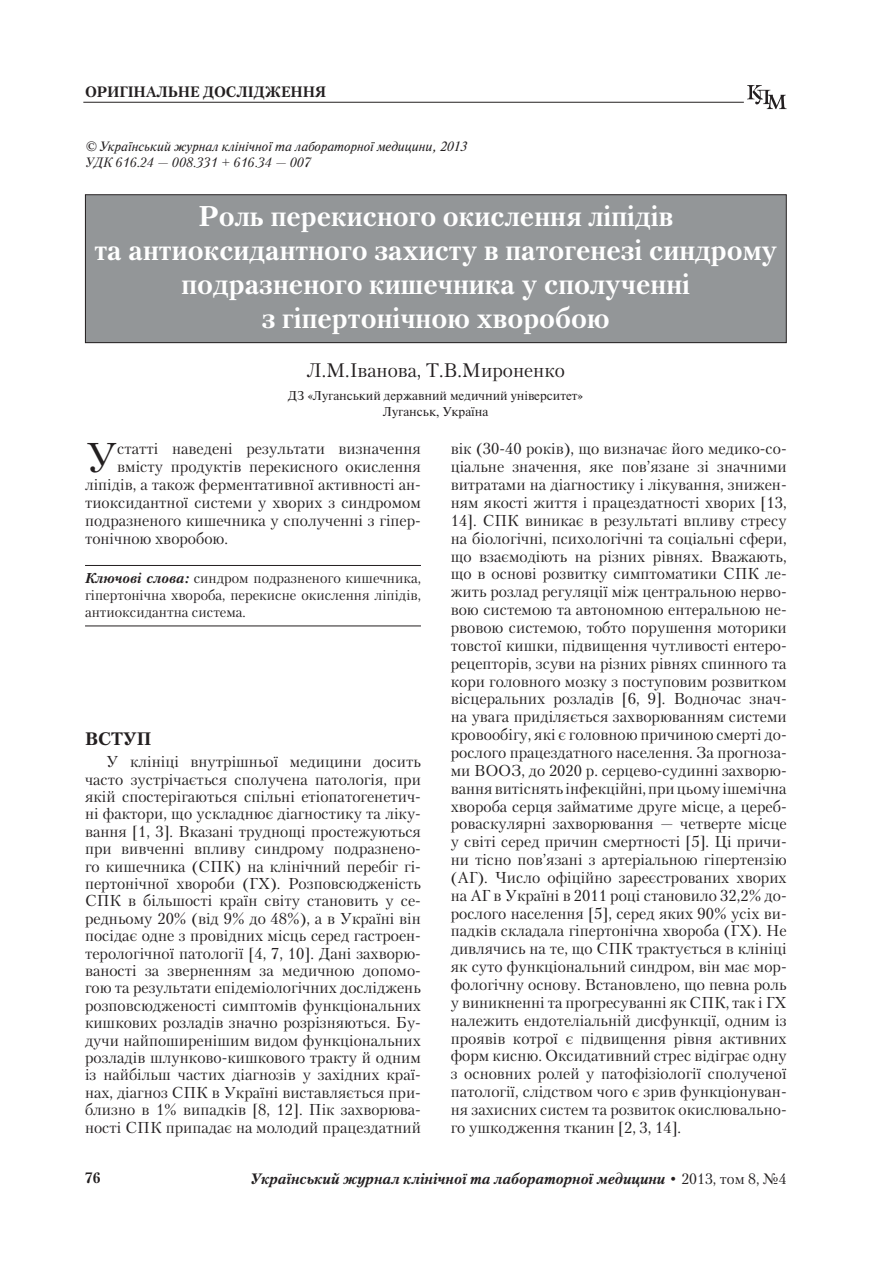
<style>
.page{position:relative;width:893px;height:1263px;background:#fff}
.page>*{position:absolute;margin:0;border:0;box-sizing:border-box;transform-origin:0 0}
.BUKVITSA{font:41.4px "Petersburg C";color:#231f20}
.ZAGOLOVOK{font:700 28.5px/33.8px "Petersburg C";color:#fff;text-align:center}
.AVTORI{font:19.5px "Petersburg C";color:#231f20}
.PODZAGOLOV{font:700 18px "Petersburg C";color:#231f20}
.TXT{font:15.75px/17.9px "Petersburg C";color:#231f20;text-align:justify}
.BUKVITSA-2{font:15.75px "Petersburg C";color:#231f20}
.t1{font:italic 700 15px "Petersburg C";color:#231f20}
.t2{font:700 15px "Petersburg C";color:#231f20}
._02_KLUCH{font:14.25px/17.1px "Petersburg C";color:#231f20;text-align:justify}
.UDK_1{font:italic 13.5px "Newton C";color:#231f20}
.UDK_2{font:italic 13.5px "Petersburg C";color:#231f20}
.GOROD{font:12.75px/15.3px "Newton C";color:#231f20;text-align:center}
.s1{font-weight:700;font-style:italic}
.s2{font-weight:400;font-style:normal}
</style>
<div class="page">
<svg style="left:747px;top:85px;width:40px;height:24px"></svg>
<hr style="left:83px;top:102px;width:661px;height:1px;background:#231f20">
<div style="left:85px;top:195px;width:701px;height:148px;background:#939698"></div>
<div style="left:85px;top:194px;width:702px;height:149px;border:1px solid #231f20"></div>
<hr style="left:85px;top:565px;width:336px;height:1px;background:#231f20">
<hr style="left:85px;top:625px;width:336px;height:1px;background:#231f20">
<p class="t2" style="left:85px;top:83px;width:243px">ОРИГIНАЛЬНЕ ДОСЛIДЖЕННЯ</p>
<p class="UDK_1" style="left:85px;top:139px;width:383px">© Український журнал клiнiчної та лабораторної медицини, 2013</p>
<p class="UDK_2" style="left:85px;top:155px;width:228px">УДК 616.24 — 008.331 + 616.34 — 007</p>
<p class="ZAGOLOVOK" style="left:94px;top:200px;width:684px">Роль перекисного окислення лiпiдiв<br>та антиоксидантного захисту в патогенезi синдрому подразненого кишечника у сполученнi<br>з гiпертонiчною хворобою</p>
<p class="AVTORI" style="left:307px;top:358px;width:260px">Л.М.Iванова, Т.В.Мироненко</p>
<p class="GOROD" style="left:288px;top:388px;width:297px">ДЗ «Луганський державний медичний унiверситет»<br>Луганськ, Україна</p>
<p class="BUKVITSA" style="left:85px;top:433px;width:34px">У</p>
<p class="BUKVITSA-2" style="left:117px;top:440px;width:305px">статтi наведенi результати визначення</p>
<p class="TXT" style="left:451px;top:440px;width:337px;text-align:left">вiк (30-40 рокiв), що визначає його медико-со&shy;цiальне значення, яке пов’язане зi значними витратами на дiагностику i лiкування, знижен&shy;ням якостi життя i працездатностi хворих [13, 14]. СПК виникає в результатi впливу стресу на бiологiчнi, психологiчнi та соцiальнi сфери, що взаємодiють на рiзних рiвнях. Вважають, що в основi розвитку симптоматики СПК ле&shy;жить розлад регуляцiї мiж центральною нерво&shy;вою системою та автономною ентеральною не&shy;рвовою системою, тобто порушення моторики товстої кишки, пiдвищення чутливостi ентеро&shy;рецепторiв, зсуви на рiзних рiвнях спинного та кори головного мозку з поступовим розвитком вiсцеральних розладiв [6, 9]. Водночас знач&shy;на увага придiляється захворюванням системи кровообiгу, якi є головною причиною смертi до&shy;рослого працездатного населення. За прогноза&shy;ми ВООЗ, до 2020 р. серцево-судиннi захворю&shy;вання витiснять iнфекцiйнi, при цьому iшемiчна хвороба серця займатиме друге мiсце, а цереб&shy;роваскулярнi захворювання — четверте мiсце у свiтi серед причин смертностi [5]. Цi причи&shy;ни тiсно пов’язанi з артерiальною гiпертензiю (АГ). Число офiцiйно зареєстрованих хворих на АГ в Українi в 2011 роцi становило 32,2% до&shy;рослого населення [5], серед яких 90% усiх ви&shy;падкiв складала гiпертонiчна хвороба (ГХ). Не дивлячись на те, що СПК трактується в клiнiцi як суто функцiональний синдром, вiн має мор&shy;фологiчну основу. Встановлено, що певна роль у виникненнi та прогресуваннi як СПК, так i ГХ належить ендотелiальнiй дисфункцiї, одним iз проявiв котрої є пiдвищення рiвня активних форм кисню. Оксидативний стрес вiдiграє одну з основних ролей у патофiзiологiї сполученої патологiї, слiдством чого є зрив функцiонуван&shy;ня захисних систем та розвиток окислювально&shy;го ушкодження тканин [2, 3, 14].</p>
<p class="BUKVITSA-2" style="left:117px;top:458px;width:305px">вмiсту продуктiв перекисного окислення</p>
<p class="BUKVITSA-2" style="left:85px;top:476px;width:337px">лiпiдiв, а також ферментативної активностi ан-</p>
<p class="BUKVITSA-2" style="left:85px;top:494px;width:337px">тиоксидантної системи у хворих з синдромом</p>
<p class="BUKVITSA-2" style="left:85px;top:512px;width:337px">подразненого кишечника у сполученнi з гiпер-</p>
<p class="BUKVITSA-2" style="left:85px;top:530px;width:145px">тонiчною хворобою.</p>
<p class="_02_KLUCH" style="left:85px;top:569px;width:337px"><span class="s1">Ключовi слова:</span> синдром подразненого кишечника, гiпертонiчна хвороба, перекисне окислення лiпiдiв, антиоксидантна система.</p>
<p class="PODZAGOLOV" style="left:85px;top:728px;width:68px">ВСТУП</p>
<p class="TXT" style="left:85px;top:753px;width:337px;line-height:17.4px;text-indent:21px">У клiнiцi внутрiшньої медицини досить часто зустрiчається сполучена патологiя, при якiй спостерiгаються спiльнi етiопатогенетич&shy;нi фактори, що ускладнює дiагностику та лiку&shy;вання [1, 3]. Вказанi труднощi простежуються при вивченнi впливу синдрому подразнено&shy;го кишечника (СПК) на клiнiчний перебiг гi&shy;пертонiчної хвороби (ГХ). Розповсюдженiсть СПК в бiльшостi країн свiту становить у се&shy;редньому 20% (вiд 9% до 48%), а в Українi вiн посiдає одне з провiдних мiсць серед гастроен&shy;терологiчної патологiї [4, 7, 10]. Данi захворю&shy;ваностi за зверненням за медичною допомо&shy;гою та результати епiдемiологiчних дослiджень розповсюдженостi симптомiв функцiональних кишкових розладiв значно розрiзняються. Бу&shy;дучи найпоширенiшим видом функцiональних розладiв шлунково-кишкового тракту й одним iз найбiльш частих дiагнозiв у захiдних краї&shy;нах, дiагноз СПК в Українi виставляється при&shy;близно в 1% випадкiв [8, 12]. Пiк захворюва&shy;ностi СПК припадає на молодий працездатний</p>
<p class="t2" style="left:85px;top:1169px;width:9px">76</p>
<p class="t1" style="left:250px;top:1170px;width:538px">Український журнал клiнiчної та лабораторної медицини <span class="s2">• 2013, том 8, №4</span></p>
</div>
